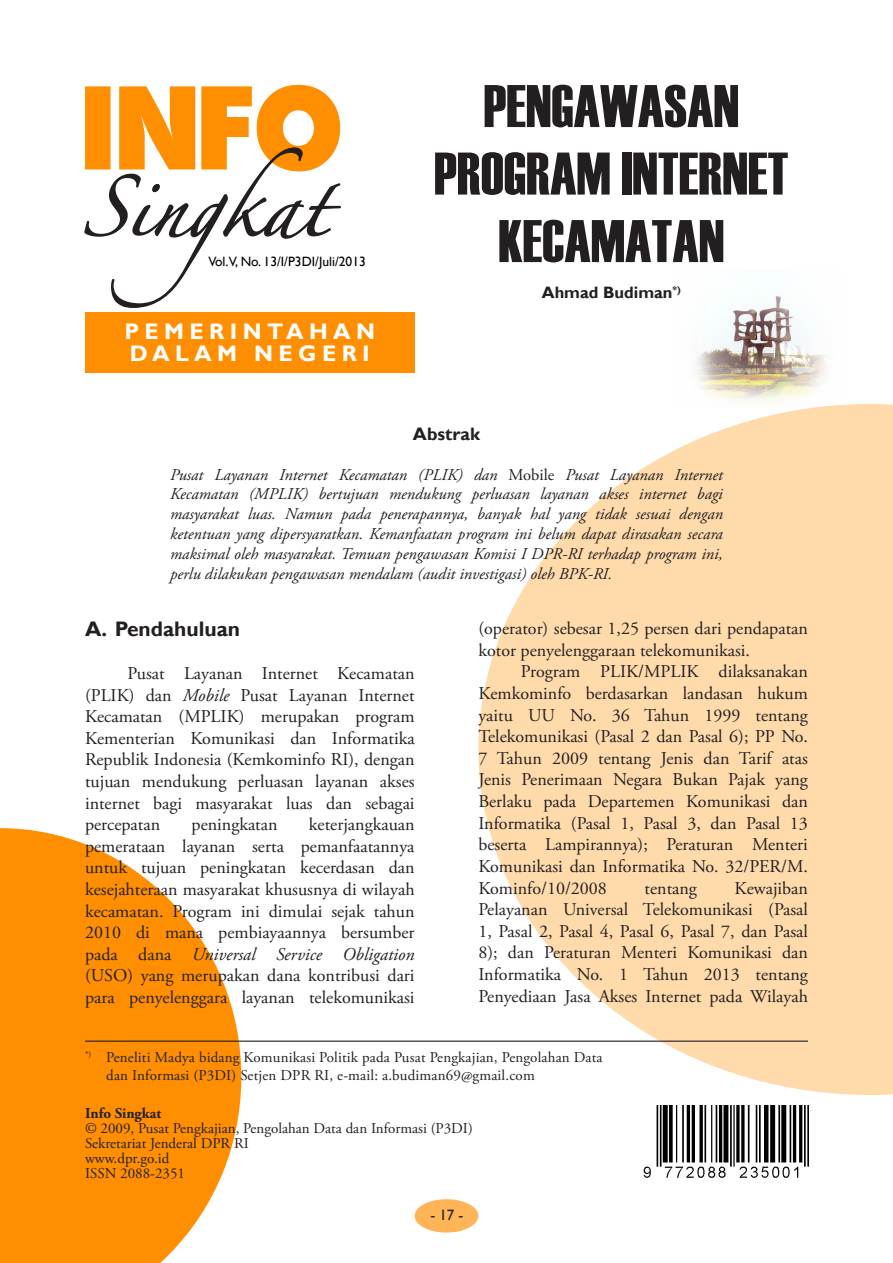
<style>
.page{position:relative;width:893px;height:1263px;background:#fff}
.page>*{position:absolute;margin:0;border:0;box-sizing:border-box;transform-origin:0 0}
.Judul_Utama{font:60px/67.5px "Haettenschweiler";color:#231f20;text-align:center}
.Nama_Bidang{font:700 22.5px/22.5px "Gill Sans";letter-spacing:.24em;color:#fff}
.Sub_Judul_Naskah{font:700 21px "Gill Sans";color:#231f20}
.Naskah{font:18px/21.6px "Adobe Garamond Pro";color:#231f20;text-align:justify}
.Judul_Abstract{font:700 18px "Gill Sans";color:#231f20}
.Abstract{font:italic 16.5px/19.8px "Adobe Garamond Pro";color:#231f20;text-align:justify}
.Nama_Penulis{font:700 16.5px "Gill Sans";color:#231f20}
.Catatan_Kaki{font:15px/18px "Adobe Garamond Pro";letter-spacing:.01em;color:#231f20}
.Catatan_Kaki-2{font:700 15px "Adobe Garamond Pro";color:#231f20}
.t1{font:15px "Gill Sans";color:#231f20}
.Volume{font:13.5px "Gill Sans";color:#000}
.s1{font-style:normal}
.s2{font-style:italic}
</style>
<div class="page">
<div style="left:415px;top:1199px;width:63px;height:33px;background:#ffb557;border-radius:50%"></div>
<img style="left:696px;top:296px;width:131px;height:105px">
<svg style="left:478px;top:404px;width:415px;height:691px;fill:#ffdaab"></svg>
<svg style="left:0;top:828px;width:241px;height:435px;fill:#ff8f00"></svg>
<div style="left:85px;top:312px;width:330px;height:61px;background:#ff8f00"></div>
<img style="left:643px;top:1105px;width:166px;height:73px">
<hr style="left:85px;top:1040px;width:723px;height:2px;background:#231f20">
<svg style="left:84px;top:85px;width:257px;height:223px"></svg>
<p class="Volume" style="left:208px;top:254px;width:159px">Vol.V, No. 13/I/P3DI/Juli/2013</p>
<p class="Nama_Bidang" style="left:124px;top:321px;width:252px">PEMERINTAHAN<br>DALAM NEGERI</p>
<p class="Judul_Utama" style="left:434px;top:72px;width:356px">PENGAWASAN<br>PROGRAM INTERNET<br>KECAMATAN</p>
<p class="Nama_Penulis" style="left:542px;top:283px;width:140px">Ahmad Budiman<sup>*)</sup></p>
<p class="Judul_Abstract" style="left:413px;top:423px;width:69px">Abstrak</p>
<p class="Abstract" style="left:170px;top:465px;width:554px">Pusat Layanan Internet Kecamatan (PLIK) dan <span class="s1">Mobile</span> Pusat Layanan Internet Kecamatan (MPLIK) bertujuan mendukung perluasan layanan akses internet bagi masyarakat luas. Namun pada penerapannya, banyak hal yang tidak sesuai dengan ketentuan yang dipersyaratkan. Kemanfaatan program ini belum dapat dirasakan secara maksimal oleh masyarakat. Temuan pengawasan Komisi I DPR-RI terhadap program ini, perlu dilakukan pengawasan mendalam (audit investigasi) oleh BPK-RI.</p>
<p class="Sub_Judul_Naskah" style="left:85px;top:616px;width:157px">A. Pendahuluan</p>
<p class="Naskah" style="left:85px;top:663px;width:331px;text-indent:43px">Pusat Layanan Internet Kecamatan (PLIK) dan <span class="s2">Mobile</span> Pusat Layanan Internet Kecamatan (MPLIK) merupakan program Kementerian Komunikasi dan Informatika Republik Indonesia (Kemkominfo RI), dengan tujuan mendukung perluasan layanan akses internet bagi masyarakat luas dan sebagai percepatan</p>
<p class="Naskah" style="left:478px;top:618px;width:331px">(operator) sebesar 1,25 persen dari pendapatan kotor penyelenggaraan telekomunikasi.</p>
<p class="Naskah" style="left:478px;top:662px;width:331px;text-indent:43px">Program PLIK/MPLIK dilaksanakan Kemkominfo berdasarkan landasan hukum yaitu UU No. 36 Tahun 1999 tentang Telekomunikasi (Pasal 2 dan Pasal 6); PP No.<br>7 Tahun 2009 tentang Jenis dan Tarif atas Jenis Penerimaan Negara Bukan Pajak yang Berlaku pada Departemen Komunikasi dan Informatika (Pasal 1, Pasal 3, dan Pasal 13 beserta Lampirannya); Peraturan Menteri Komunikasi dan Informatika No. 32/PER/M.<br>Kominfo/10/2008</p>
<p class="Naskah" style="left:85px;top:814px;width:331px;text-indent:224px">keterjangkauan pemerataan layanan serta pemanfaatannya untuk tujuan peningkatan kecerdasan dan kesejahteraan masyarakat khususnya di wilayah kecamatan. Program ini dimulai sejak tahun 2010 di mana pembiayaannya bersumber pada dana <span class="s2">Universal Service Obligation </span>(USO) yang merupakan dana kontribusi dari para penyelenggara layanan telekomunikasi</p>
<p class="Naskah" style="left:192px;top:814px;width:88px">peningkatan</p>
<p class="Naskah" style="left:478px;top:878px;width:331px;text-indent:256px">Kewajiban Pelayanan Universal Telekomunikasi (Pasal 1, Pasal 2, Pasal 4, Pasal 6, Pasal 7, dan Pasal 8); dan Peraturan Menteri Komunikasi dan Informatika No. 1 Tahun 2013 tentang Penyediaan Jasa Akses Internet pada Wilayah</p>
<p class="Naskah" style="left:645px;top:878px;width:54px">tentang</p>
<p class="Catatan_Kaki" style="left:106px;top:1049px;width:498px;text-indent:-21px"><sup>*)</sup> Peneliti Madya bidang Komunikasi Politik pada Pusat Pengkajian, Pengolahan Data dan Informasi (P3DI) Setjen DPR RI, e-mail: a.budiman69@gmail.com</p>
<p class="Catatan_Kaki-2" style="left:85px;top:1104px;width:78px">Info Singkat</p>
<p class="Catatan_Kaki" style="left:85px;top:1120px;width:389px">© 2009, Pusat Pengkajian, Pengolahan Data dan Informasi (P3DI)</p>
<p class="Catatan_Kaki" style="left:85px;top:1135px;width:165px">Sekretariat Jenderal DPR RI</p>
<p class="Catatan_Kaki" style="left:85px;top:1150px;width:86px">www.dpr.go.id</p>
<p class="Catatan_Kaki" style="left:85px;top:1165px;width:102px">ISSN 2088-2351</p>
<p class="t1" style="left:430px;top:1206px;width:35px">- 17 -</p>
</div>
